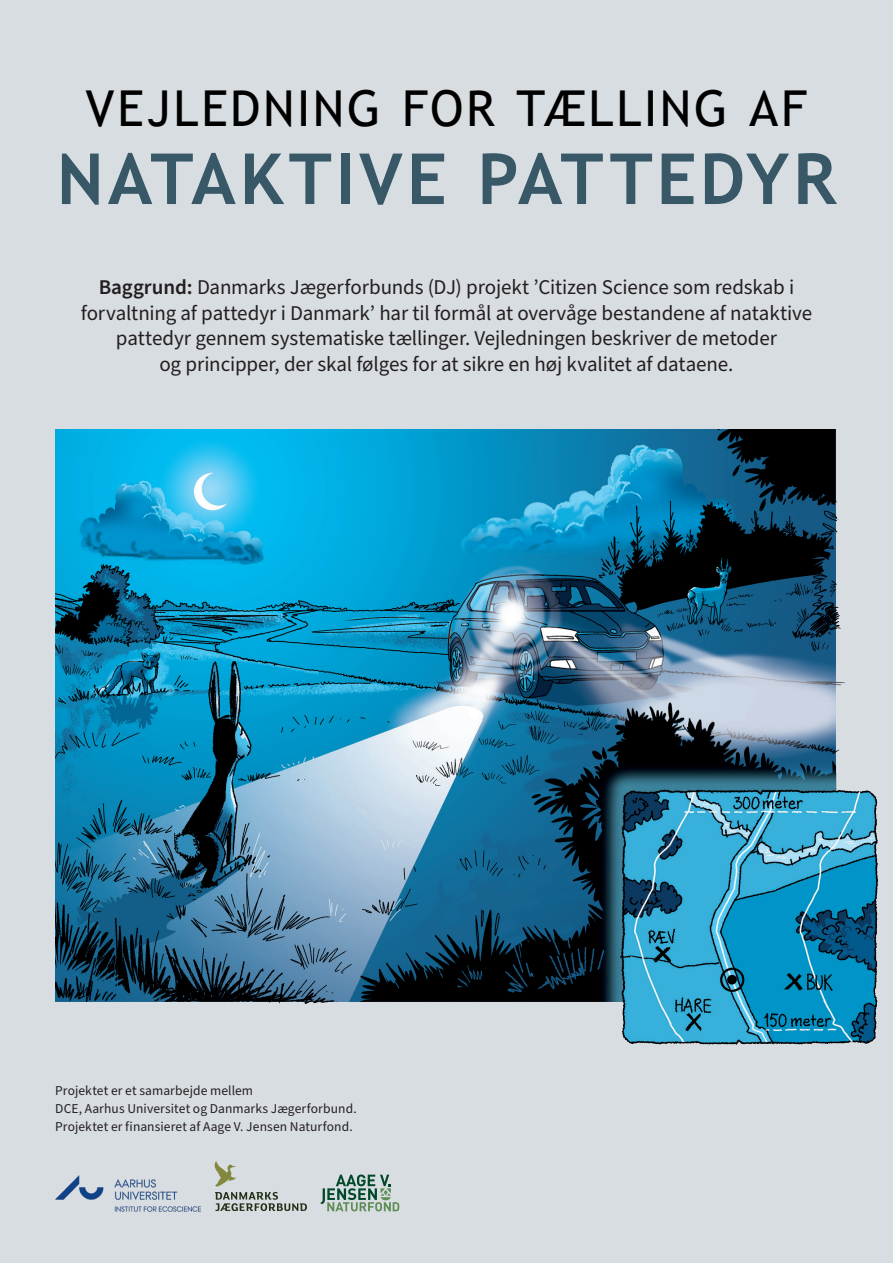
<style>
.page{position:relative;width:893px;height:1263px;background:#d8dde2}
.page>*{position:absolute;margin:0;border:0;box-sizing:border-box;transform-origin:0 0}
._01_over{font:700 70.5px "Trebuchet MS";letter-spacing:.055em;color:#385767}
._01_over-2{font:49.5px "Trebuchet MS";letter-spacing:.055em;color:#000}
._02_Rubrik{font:21px/25.5px "Source Sans Pro";letter-spacing:-.005em;color:#231f20;text-align:center}
._02_Rubrik-2{font:13.5px/18px "Source Sans Pro";letter-spacing:.005em;color:#231f20}
.s1{font-weight:600}
</style>
<div class="page">
<img style="left:55px;top:1175px;width:146px;height:36px">
<svg style="left:320px;top:1174px;width:79px;height:37px"></svg>
<img style="left:55px;top:429px;width:823px;height:616px">
<svg style="left:214px;top:1161px;width:22px;height:25px"></svg>
<svg style="left:215px;top:1192px;width:92px;height:19px"></svg>
<p class="_01_over-2" style="left:86px;top:77px;width:723px">VEJLEDNING FOR TÆLLING AF</p>
<p class="_01_over" style="left:57px;top:135px;width:781px">NATAKTIVE PATTEDYR</p>
<p class="_02_Rubrik" style="left:81px;top:275px;width:733px"><span class="s1">Baggrund:</span> Danmarks Jægerforbunds (DJ) projekt ’Citizen Science som redskab i forvaltning af pattedyr i Danmark’ har til formål at overvåge bestandene af nataktive pattedyr gennem systematiske tællinger. Vejledningen beskriver de metoder<br>og principper, der skal følges for at sikre en høj kvalitet af dataene.</p>
<p class="_02_Rubrik-2" style="left:55px;top:1082px;width:303px">Projektet er et samarbejde mellem<br>DCE, Aarhus Universitet og Danmarks Jægerforbund.<br>Projektet er finansieret af Aage V. Jensen Naturfond.</p>
</div>
